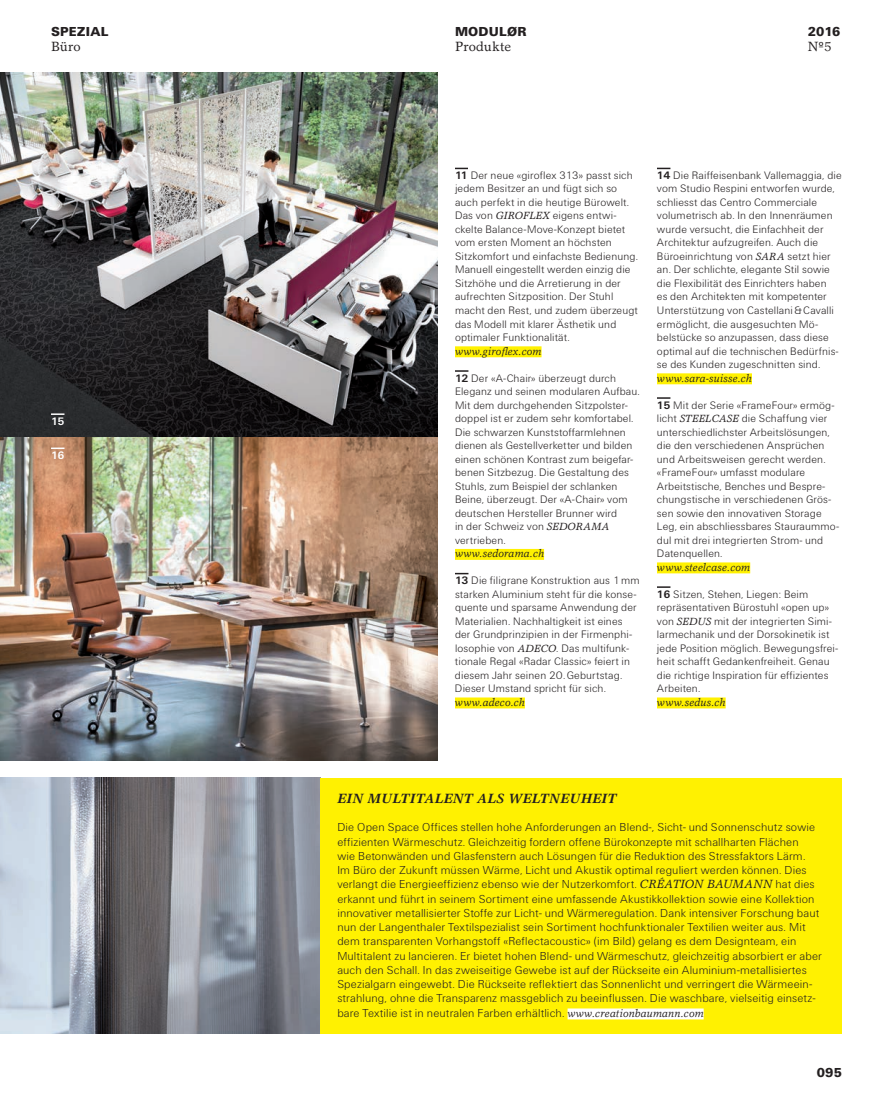
<style>
.page{position:relative;width:893px;height:1106px;background:#fff}
.page>*{position:absolute;margin:0;border:0;box-sizing:border-box;transform-origin:0 0}
.t1{font:italic 700 13.5px "Garth Graphic";letter-spacing:.02em;color:#231f20}
.t2{font:900 13.5px "Unitus T";letter-spacing:.015em;color:#231f20}
.t3{font:13.5px "Garth Graphic";letter-spacing:.005em;color:#231f20}
.t4{font:300 12px/14.2px "Unitus T";letter-spacing:.01em;color:#231f20}
.t5{font:300 11.25px/13.5px "Unitus T";letter-spacing:.015em;color:#231f20}
.t6{font:italic 11.25px "Garth Graphic";letter-spacing:.015em;color:#231f20}
.t7{font:700 11.25px "Unitus T";color:#fff}
.s1{font-family:"Unitus T"}
.s2{font-weight:700}
.s3{font-family:"Garth Graphic";font-weight:400;font-style:italic;font-size:10.5px}
.s4{font-family:"Garth Graphic";font-weight:400;font-style:italic}
.s5{font-family:"Garth Graphic";font-weight:400;font-style:italic;font-size:11.25px}
</style>
<div class="page">
<img style="left:0;top:72px;width:438px;height:688px">
<img style="left:0;top:777px;width:320px;height:256px">
<div style="left:320px;top:777px;width:522px;height:256px;background:#fff101"></div>
<div style="left:568px;top:1008px;width:136px;height:11px;background:#fff"></div>
<div style="left:657px;top:373px;width:95px;height:11px;background:#fff101"></div>
<div style="left:657px;top:562px;width:93px;height:11px;background:#fff101"></div>
<div style="left:657px;top:697px;width:69px;height:11px;background:#fff101"></div>
<svg style="left:657px;top:168px;width:13px;height:1px"></svg>
<svg style="left:657px;top:397px;width:13px;height:2px"></svg>
<svg style="left:657px;top:586px;width:13px;height:2px"></svg>
<div style="left:455px;top:346px;width:86px;height:11px;background:#fff101"></div>
<div style="left:455px;top:549px;width:89px;height:11px;background:#fff101"></div>
<div style="left:455px;top:697px;width:70px;height:11px;background:#fff101"></div>
<svg style="left:455px;top:168px;width:13px;height:1px"></svg>
<svg style="left:455px;top:370px;width:13px;height:2px"></svg>
<svg style="left:455px;top:573px;width:13px;height:1px"></svg>
<svg style="left:51px;top:413px;width:13px;height:2px"></svg>
<svg style="left:51px;top:447px;width:14px;height:2px"></svg>
<p class="t2" style="left:51px;top:24px;width:59px">SPEZIAL</p>
<p class="t3" style="left:51px;top:38px;width:31px">Büro</p>
<p class="t7" style="left:51px;top:414px;width:15px">15</p>
<p class="t7" style="left:51px;top:448px;width:15px">16</p>
<p class="t2" style="left:455px;top:24px;width:73px">MODULØR</p>
<p class="t3" style="left:455px;top:38px;width:58px">Produkte</p>
<p class="t2" style="left:808px;top:24px;width:34px">2016</p>
<p class="t3" style="left:808px;top:38px;width:25px">N<span class="s1">º</span>5</p>
<p class="t5" style="left:455px;top:168px;width:184px"><span class="s2">11</span> Der neue «giroflex 313» passt sich jedem Besitzer an und fügt sich so auch perfekt in die heutige Bürowelt.<br>Das von <span class="s3">GIROFLEX</span> eigens entwi&shy;ckelte Balance-Move-Konzept bietet vom ersten Moment an höchsten Sitzkomfort und einfachste Bedienung.<br>Manuell eingestellt werden einzig die Sitzhöhe und die Arretierung in der aufrechten Sitzposition. Der Stuhl macht den Rest, und zudem überzeugt das Modell mit klarer Ästhetik und optimaler Funktionalität.</p>
<p class="t6" style="left:455px;top:344px;width:88px">www.giroflex.com</p>
<p class="t5" style="left:455px;top:371px;width:186px"><span class="s2">12</span> Der «A-Chair» überzeugt durch Eleganz und seinen modularen Aufbau.<br>Mit dem durchgehenden Sitzpolster&shy;doppel ist er zudem sehr komfortabel.<br>Die schwarzen Kunststoffarmlehnen dienen als Gestellverketter und bilden einen schönen Kontrast zum beigefar&shy;benen Sitzbezug. Die Gestaltung des Stuhls, zum Beispiel der schlanken Beine, überzeugt. Der «A-Chair» vom deutschen Hersteller Brunner wird<br>in der Schweiz von <span class="s3">SEDORAMA </span>vertrieben.</p>
<p class="t6" style="left:455px;top:546px;width:91px">www.sedorama.ch</p>
<p class="t5" style="left:455px;top:573px;width:186px"><span class="s2">13</span> Die filigrane Konstruktion aus 1 mm starken Aluminium steht für die konse&shy;quente und sparsame Anwendung der Materialien. Nachhaltigkeit ist eines der Grundprinzipien in der Firmenphi&shy;losophie von <span class="s3">ADECO</span>. Das multifunk&shy;tionale Regal «Radar Classic» feiert in diesem Jahr seinen 20. Geburtstag.<br>Dieser Umstand spricht für sich.</p>
<p class="t6" style="left:455px;top:695px;width:71px">www.adeco.ch</p>
<p class="t5" style="left:657px;top:168px;width:186px"><span class="s2">14</span> Die Raiffeisenbank Vallemaggia, die vom Studio Respini entworfen wurde, schliesst das Centro Commerciale volumetrisch ab. In den Innenräumen wurde versucht, die Einfachheit der Architektur aufzugreifen. Auch die Büroeinrichtung von <span class="s3">SARA</span> setzt hier an. Der schlichte, elegante Stil sowie die Flexibilität des Einrichters haben<br>es den Architekten mit kompetenter Unterstützung von Castellani &amp; Cavalli ermöglicht, die ausgesuchten Mö&shy;belstücke so anzupassen, dass diese optimal auf die technischen Bedürfnis&shy;se des Kunden zugeschnitten sind.</p>
<p class="t6" style="left:657px;top:371px;width:96px">www.sara-suisse.ch</p>
<p class="t5" style="left:657px;top:398px;width:183px"><span class="s2">15</span> Mit der Serie «FrameFour» ermög&shy;licht <span class="s3">STEELCASE</span> die Schaffung vier unterschiedlichster Arbeitslösungen, die den verschiedenen Ansprüchen und Arbeitsweisen gerecht werden. «FrameFour» umfasst modulare Arbeitstische, Benches und Bespre&shy;chungstische in verschiedenen Grös&shy;sen sowie den innovativen Storage Leg, ein abschliessbares Stauraummo&shy;dul mit drei integrierten Strom- und Datenquellen.</p>
<p class="t6" style="left:657px;top:560px;width:95px">www.steelcase.com</p>
<p class="t5" style="left:657px;top:587px;width:183px"><span class="s2">16</span> Sitzen, Stehen, Liegen: Beim repräsentativen Bürostuhl «open up» von <span class="s3">SEDUS</span> mit der integrierten Simi&shy;larmechanik und der Dorsokinetik ist jede Position möglich. Bewegungsfrei&shy;heit schafft Gedankenfreiheit. Genau die richtige Inspiration für effizientes Arbeiten.</p>
<p class="t6" style="left:657px;top:695px;width:70px">www.sedus.ch</p>
<p class="t1" style="left:337px;top:790px;width:281px">EIN MULTITALENT ALS WELTNEUHEIT</p>
<p class="t4" style="left:337px;top:820px;width:486px">Die Open Space Offices stellen hohe Anforderungen an Blend-, Sicht- und Sonnenschutz sowie effizienten Wärmeschutz. Gleichzeitig fordern offene Bürokonzepte mit schallharten Flächen<br>wie Betonwänden und Glasfenstern auch Lösungen für die Reduktion des Stressfaktors Lärm.<br>Im Büro der Zukunft müssen Wärme, Licht und Akustik optimal reguliert werden können. Dies verlangt die Energieeffizienz ebenso wie der Nutzerkomfort. <span class="s4">CRÉATION BAUMANN</span> hat dies erkannt und führt in seinem Sortiment eine umfassende Akustikkollektion sowie eine Kollektion innovativer metallisierter Stoffe zur Licht- und Wärmeregulation. Dank intensiver Forschung baut nun der Langenthaler Textilspezialist sein Sortiment hochfunktionaler Textilien weiter aus. Mit dem transparenten Vorhangstoff «Reflectacoustic» (im Bild) gelang es dem Designteam, ein Multitalent zu lancieren. Er bietet hohen Blend- und Wärmeschutz, gleichzeitig absorbiert er aber auch den Schall. In das zweiseitige Gewebe ist auf der Rückseite ein Aluminium-metallisiertes Spezialgarn eingewebt. Die Rückseite reflektiert das Sonnenlicht und verringert die Wärmeein&shy;strahlung, ohne die Transparenz massgeblich zu beeinflussen. Die waschbare, vielseitig einsetz&shy;bare Textilie ist in neutralen Farben erhältlich. <span class="s5">www.creationbaumann.com</span></p>
<p class="t2" style="left:817px;top:1064px;width:27px">095</p>
</div>
